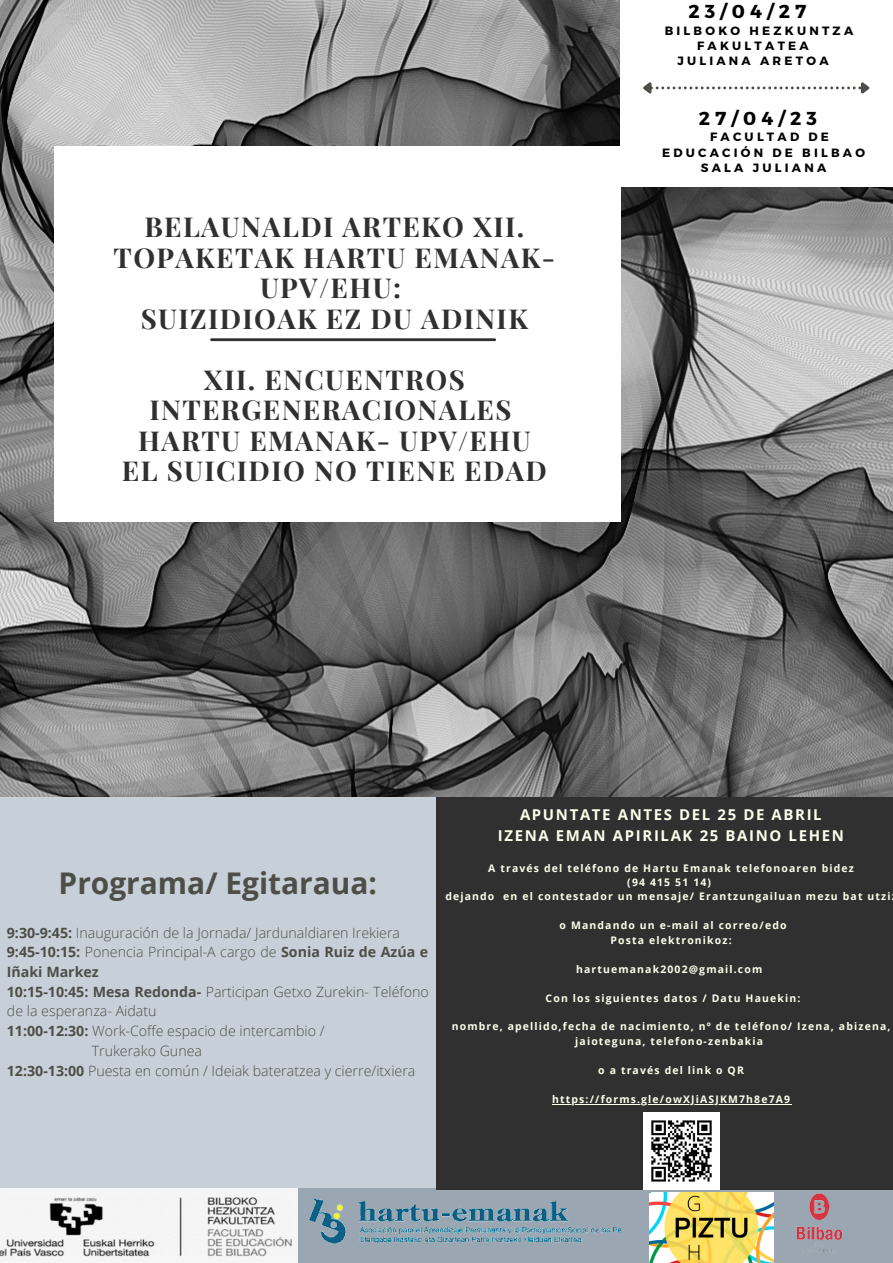
<style>
.page{position:relative;width:893px;height:1263px;background:#fff}
.page>*{position:absolute;margin:0;border:0;box-sizing:border-box;transform-origin:0 0}
.t1{font:700 29.92px "Open Sans";color:#4d4e48}
.t2{font:700 27.45px/30.5px "Playfair Display";letter-spacing:.05em;color:#303030;text-align:center}
.t3{font:700 18.75px "Montserrat";letter-spacing:.27em;color:#000}
.t4{font:700 14.92px/20.5px "Open Sans";letter-spacing:.11em;color:#fcffeb;text-align:center}
.t5{font:300 14.17px "Open Sans";color:#4d4e48}
.t6{font:700 14.17px "Open Sans";color:#4d4e48}
.t7{font:700 12px "Montserrat";letter-spacing:.27em;color:#000}
.t8{font:700 10.43px/14.5px "Open Sans";letter-spacing:.11em;color:#fcffeb;text-align:center}
.s1{font-weight:700}
.s2{font-weight:300}
</style>
<div class="page">
<img style="left:0;top:0;width:893px;height:797px">
<div style="left:54px;top:146px;width:566px;height:376px;background:#fff"></div>
<hr style="left:211px;top:338px;width:284px;height:3px;background:#303030">
<div style="left:0;top:797px;width:436px;height:392px;background:#c7d0d8"></div>
<div style="left:0;top:1188px;width:893px;height:75px;background:#9aa7b2"></div>
<img style="left:0;top:1188px;width:298px;height:75px">
<img style="left:309px;top:1198px;width:312px;height:46px">
<img style="left:746px;top:1189px;width:147px;height:63px">
<div style="left:620px;top:0;width:273px;height:186px;background:#fff"></div>
<svg style="left:643px;top:82px;width:227px;height:12px"></svg>
<div style="left:436px;top:797px;width:457px;height:392px;background:#303030"></div>
<hr style="left:552px;top:1103px;width:239px;height:1px;background:#fcffeb">
<img style="left:643px;top:1113px;width:76px;height:76px">
<img style="left:649px;top:1192px;width:125px;height:71px">
<h3 class="t3" style="left:688px;top:0;width:119px">23/04/27</h3>
<p class="t7" style="left:665px;top:23px;width:190px">BILBOKO HEZKUNTZA</p>
<p class="t7" style="left:697px;top:38px;width:113px">FAKULTATEA</p>
<p class="t7" style="left:677px;top:53px;width:153px">JULIANA ARETOA</p>
<h2 class="t2" style="left:114px;top:211px;width:443px">BELAUNALDI ARTEKO XII.<br>TOPAKETAK HARTU EMANAK-<br>UPV/EHU:<br>SUIZIDIOAK EZ DU ADINIK</h2>
<h2 class="t2" style="left:122px;top:363px;width:426px">XII. ENCUENTROS<br>INTERGENERACIONALES<br>HARTU EMANAK- UPV/EHU<br>EL SUICIDIO NO TIENE EDAD</h2>
<h3 class="t3" style="left:699px;top:106px;width:119px">27/04/23</h3>
<p class="t7" style="left:710px;top:129px;width:120px">FACULTAD DE</p>
<p class="t7" style="left:662px;top:145px;width:204px">EDUCACIÓN DE BILBAO</p>
<p class="t7" style="left:701px;top:160px;width:127px">SALA JULIANA</p>
<h1 class="t1" style="left:59px;top:862px;width:320px">Programa/ Egitaraua:</h1>
<h3 class="t5" style="left:7px;top:922px;width:395px"><span class="s1">9:30-9:45:</span> Inauguración de la Jornada/ Jardunaldiaren Irekiera</h3>
<h3 class="t6" style="left:7px;top:942px;width:423px">9:45-10:15: <span class="s2">Ponencia Principal-A cargo de</span> Sonia Ruiz de Azúa e</h3>
<h3 class="t6" style="left:7px;top:962px;width:93px">Iñaki Markez</h3>
<h3 class="t5" style="left:7px;top:981px;width:423px"><span class="s1">10:15-10:45: Mesa Redonda-</span> Participan Getxo Zurekin- Teléfono</h3>
<h3 class="t5" style="left:7px;top:1001px;width:151px">de la esperanza- Aidatu</h3>
<h3 class="t5" style="left:7px;top:1021px;width:319px"><span class="s1">11:00-12:30:</span> Work-Coffe espacio de intercambio /</h3>
<h3 class="t5" style="left:92px;top:1041px;width:112px">Trukerako Gunea</h3>
<h3 class="t5" style="left:7px;top:1060px;width:410px"><span class="s1">12:30-13:00</span> Puesta en común / Ideiak bateratzea y cierre/itxiera</h3>
<h3 class="t4" style="left:498px;top:804px;width:347px">APUNTATE ANTES DEL 25 DE ABRIL<br>IZENA EMAN APIRILAK 25 BAINO LEHEN</h3>
<p class="t8" style="left:445px;top:860px;width:447px">A través del teléfono de Hartu Emanak telefonoaren bidez<br>(94 415 51 14)<br>dejando en el contestador un mensaje/ Erantzungailuan mezu bat utzi</p>
<p class="t8" style="left:559px;top:918px;width:228px">o Mandando un e-mail al correo/edo<br>Posta elektronikoz:</p>
<p class="t8" style="left:576px;top:961px;width:188px">hartuemanak2002@gmail.com</p>
<p class="t8" style="left:545px;top:990px;width:256px">Con los siguientes datos / Datu Hauekin:</p>
<p class="t8" style="left:452px;top:1019px;width:440px">nombre, apellido,fecha de nacimiento, nº de teléfono/ Izena, abizena, jaioteguna, telefono-zenbakia</p>
<p class="t8" style="left:598px;top:1062px;width:147px">o a través del link o QR</p>
<p class="t8" style="left:552px;top:1091px;width:239px">https://forms.gle/owXJiASJKM7h8e7A9</p>
</div>
